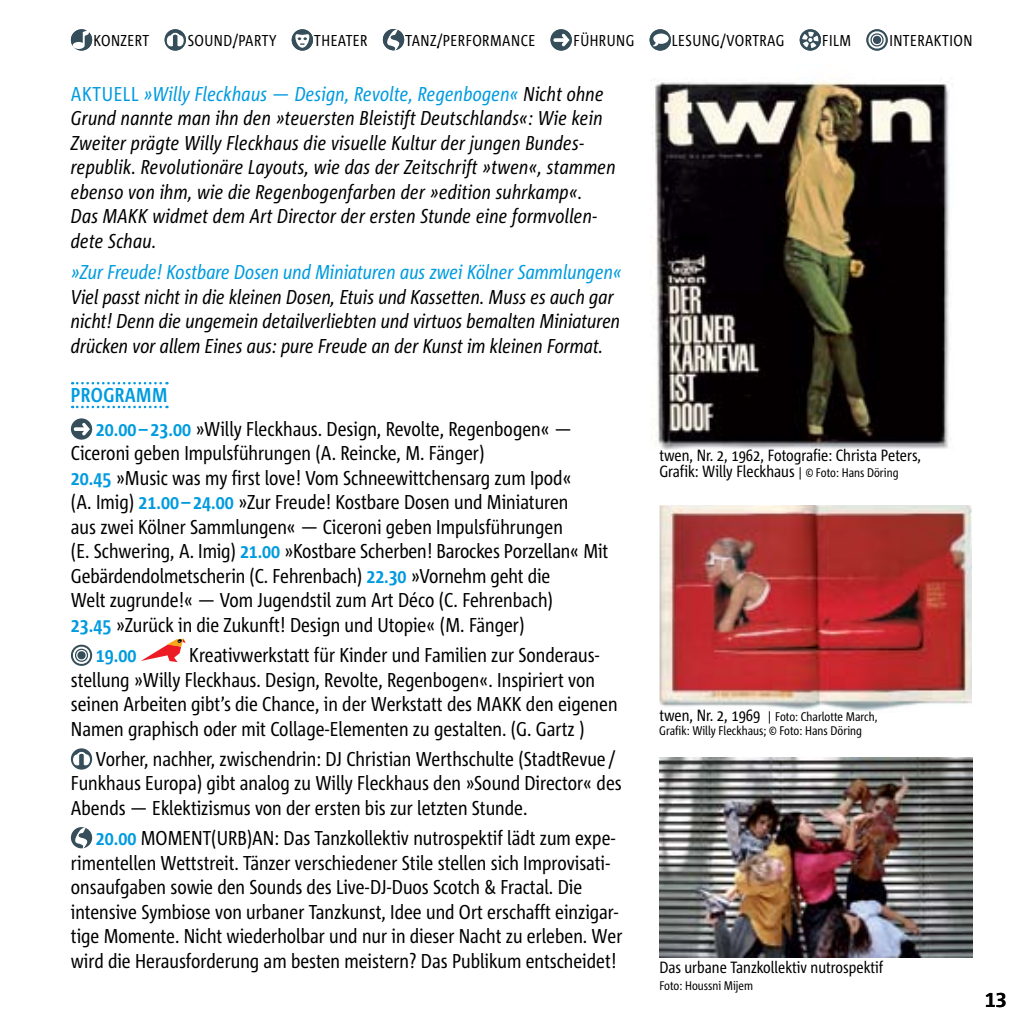
<style>
.page{position:relative;width:1028px;height:1028px;background:#fff}
.page>*{position:absolute;margin:0;border:0;box-sizing:border-box;transform-origin:0 0}
.t1{font:20px/24.5px "Corpid C1 Cd";color:#000}
.t2{font:italic 20px/24.5px "Corpid C1 Cd";letter-spacing:.01em;color:#000}
.t3{font:italic 20px "Corpid C1 Cd";color:#009bdf}
.t4{font:700 20px "Corpid C1 Cd";color:#009bdf}
.t5{font:700 20px "Corpid C1";color:#000}
.t6{font:16.25px/16.2px "Corpid C1 Cd";color:#000}
.t7{font:15.75px "Corpid C1 Cd";letter-spacing:.03em;color:#000}
.t8{font:12.5px/13.8px "Corpid C1 Cd";color:#000}
.s1{font-style:normal;color:#009bdf}
.s2{color:#009bdf}
.s3{font-weight:700;color:#009bdf}
.s4{font-size:12.5px}
.s5{font-size:16.25px}
</style>
<div class="page">
<div style="left:165px;top:29px;width:21px;height:22px;background:#354e5a;border-radius:50%"></div>
<svg style="left:166px;top:32px;width:18px;height:15px"></svg>
<svg style="left:649px;top:29px;width:22px;height:22px"></svg>
<svg style="left:652px;top:34px;width:16px;height:12px"></svg>
<svg style="left:71px;top:29px;width:21px;height:22px"></svg>
<svg style="left:73px;top:29px;width:17px;height:20px"></svg>
<div style="left:292px;top:29px;width:21px;height:22px;background:#354e5a;border-radius:50%"></div>
<svg style="left:295px;top:34px;width:14px;height:14px"></svg>
<div style="left:383px;top:29px;width:21px;height:21px;background:#354e5a;border-radius:50%"></div>
<svg style="left:387px;top:29px;width:13px;height:22px"></svg>
<svg style="left:550px;top:29px;width:22px;height:22px"></svg>
<svg style="left:553px;top:34px;width:16px;height:12px"></svg>
<svg style="left:799px;top:29px;width:22px;height:22px"></svg>
<svg style="left:802px;top:32px;width:16px;height:16px"></svg>
<svg style="left:866px;top:29px;width:22px;height:22px"></svg>
<svg style="left:72px;top:382px;width:95px;height:2px"></svg>
<svg style="left:72px;top:406px;width:95px;height:2px"></svg>
<div style="left:71px;top:418px;width:21px;height:21px;background:#354e5a;border-radius:50%"></div>
<svg style="left:74px;top:423px;width:16px;height:12px"></svg>
<svg style="left:70px;top:644px;width:23px;height:22px"></svg>
<svg style="left:141px;top:638px;width:45px;height:24px"></svg>
<div style="left:71px;top:748px;width:21px;height:21px;background:#354e5a;border-radius:50%"></div>
<svg style="left:73px;top:751px;width:17px;height:15px"></svg>
<div style="left:71px;top:827px;width:21px;height:21px;background:#354e5a;border-radius:50%"></div>
<svg style="left:75px;top:827px;width:13px;height:22px"></svg>
<img style="left:650px;top:80px;width:299px;height:369px">
<img style="left:659px;top:757px;width:313px;height:201px">
<img style="left:659px;top:505px;width:313px;height:206px">
<p class="t7" style="left:94px;top:31px;width:9px">konzer</p>
<p class="t7" style="left:143px;top:31px;width:8px">t</p>
<p class="t7" style="left:188px;top:31px;width:10px">sound</p>
<p class="t7" style="left:233px;top:31px;width:45px">/Party</p>
<p class="t7" style="left:314px;top:31px;width:9px">Thea</p>
<p class="t7" style="left:346px;top:31px;width:15px">ter</p>
<p class="t7" style="left:405px;top:31px;width:55px">TanZ/Performance</p>
<p class="t7" style="left:573px;top:31px;width:17px">Führung</p>
<p class="t7" style="left:672px;top:31px;width:16px">Lesung</p>
<p class="t7" style="left:720px;top:31px;width:48px">/Vortrag</p>
<p class="t7" style="left:822px;top:31px;width:15px">Film</p>
<p class="t7" style="left:889px;top:31px;width:30px">interak</p>
<p class="t7" style="left:942px;top:31px;width:16px">tion</p>
<p class="t2" style="left:71px;top:81px;width:546px"><span class="s1">AKTUELL</span> <span class="s2">»Willy Fleckhaus — Design, Revolte, Regenbogen«</span> Nicht ohne Grund nannte man ihn den »teuersten Bleistift Deutschlands«: Wie kein Zweiter prägte Willy Fleckhaus die visuelle Kultur der jungen Bundes&shy;republik. Revolutionäre Layouts, wie das der Zeitschrift »twen«, stammen ebenso von ihm, wie die Regenbogenfarben der »edition suhrkamp«.<br>Das MAKK widmet dem Art Director der ersten Stunde eine formvollen&shy;dete Schau.</p>
<p class="t3" style="left:71px;top:260px;width:552px">»Zur Freude! Kostbare Dosen und Miniaturen aus zwei Kölner Sammlungen«</p>
<p class="t2" style="left:71px;top:284px;width:551px">Viel passt nicht in die kleinen Dosen, Etuis und Kassetten. Muss es auch gar nicht! Denn die ungemein detailverliebten und virtuos bemalten Miniaturen drücken vor allem Eines aus: pure Freude an der Kunst im kleinen Format.</p>
<p class="t1" style="left:96px;top:378px;width:478px;line-height:33.8px;text-indent:-25px"><span class="s3">PROG RAMM<br>20.00 – 23.00</span> »Willy Fleckhaus. Design, Revolte, Regenbogen« —</p>
<p class="t1" style="left:71px;top:440px;width:539px">Ciceroni geben Impulsführungen (A. Reincke, M. Fänger)<br><span class="s3">20.45</span> »Music was my first love! Vom Schneewittchensarg zum Ipod«<br>(A. Imig) <span class="s3">21.00 – 24.00</span> »Zur Freude! Kostbare Dosen und Miniaturen<br>aus zwei Kölner Sammlungen« — Ciceroni geben Impulsführungen<br>(E. Schwering, A. Imig) <span class="s3">21.00</span> »Kostbare Scherben! Barockes Porzellan« Mit Gebärdendolmetscherin (C. Fehrenbach) <span class="s3">22.30</span> »Vornehm geht die<br>Welt zugrunde!« — Vom Jugendstil zum Art Déco (C. Fehrenbach)<br><span class="s3">23.45</span> »Zurück in die Zukunft! Design und Utopie« (M. Fänger)</p>
<p class="t4" style="left:96px;top:642px;width:42px">19.00</p>
<p class="t7" style="left:450px;top:31px;width:10px">er</p>
<p class="t6" style="left:659px;top:446px;width:263px">twen, Nr. 2, 1962, Fotografie: Christa Peters,<br>Grafik: Willy Fleckhaus <span class="s4">| © Foto: Hans Döring</span></p>
<p class="t1" style="left:71px;top:642px;width:548px;text-indent:118px">Kreativwerkstatt für Kinder und Familien zur Sonderaus&shy;stellung »Willy Fleckhaus. Design, Revolte, Regenbogen«. Inspiriert von seinen Arbeiten gibt’s die Chance, in der Werkstatt des MAKK den eigenen Namen graphisch oder mit Collage-Elementen zu gestalten. (G. Gartz )</p>
<p class="t1" style="left:71px;top:746px;width:552px;text-indent:25px">Vorher, nachher, zwischendrin: DJ Christian Werthschulte (StadtRevue /<br>Funkhaus Europa) gibt analog zu Willy Fleckhaus den »Sound Director« des<br>Abends — Eklektizismus von der ersten bis zur letzten Stunde.</p>
<p class="t1" style="left:71px;top:825px;width:553px;text-indent:25px"><span class="s3">20.00</span> MOMENT(URB)AN: Das Tanzkollektiv nutrospektif lädt zum expe&shy;rimentellen Wettstreit. Tänzer verschiedener Stile stellen sich Improvisati&shy;onsaufgaben sowie den Sounds des Live-DJ-Duos Scotch &amp; Fractal. Die intensive Symbiose von urbaner Tanzkunst, Idee und Ort erschafft einzigar&shy;tige Momente. Nicht wiederholbar und nur in dieser Nacht zu erleben. Wer wird die Herausforderung am besten meistern? Das Publikum entscheidet!</p>
<p class="t8" style="left:659px;top:709px;width:220px"><span class="s5">twen, Nr. 2, 1969</span> | Foto: Charlotte March,<br>Grafik: Willy Fleckhaus; © Foto: Hans Döring</p>
<p class="t6" style="left:659px;top:958px;width:225px">Das urbane Tanzkollektiv nutrospektif</p>
<p class="t8" style="left:659px;top:978px;width:95px">Foto: Houssni Mijem</p>
<p class="t5" style="left:984px;top:987px;width:23px">13</p>
</div>
